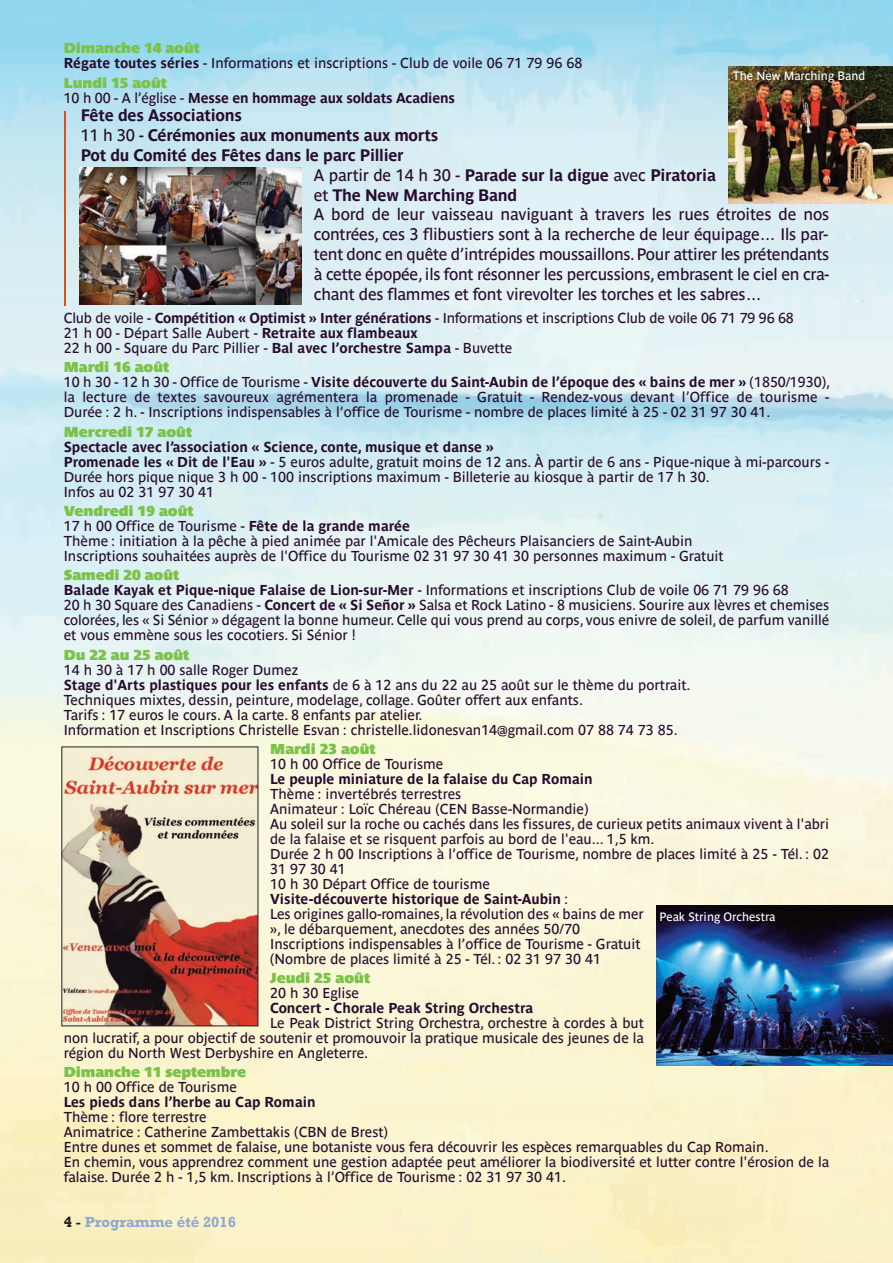
<style>
.page{position:relative;width:893px;height:1263px;background:#fff}
.page>*{position:absolute;margin:0;border:0;box-sizing:border-box;transform-origin:0 0}
.t1{font:16.5px "Parisine";letter-spacing:-.015em;color:#280b2e}
.t2{font:700 16.5px "Parisine";letter-spacing:-.015em;color:#280b2e}
.t3{font:700 15px "Rockwell";color:#90a9d3}
.t4{font:14.25px/15px "Parisine";color:#280b2e}
.t5{font:700 14.25px "Parisine";color:#280b2e}
.t6{font:700 14.25px "Parisine Sombre";color:#7bc249}
.t7{font:12px "Parisine";color:#fff}
.s1{font-weight:700}
.s2{font-weight:400}
.s3{color:#231f20}
</style>
<div class="page">
<img style="left:0;top:0;width:893px;height:1263px">
<img style="left:64px;top:749px;width:192px;height:275px">
<img style="left:656px;top:905px;width:237px;height:160px">
<img style="left:728px;top:67px;width:165px;height:137px">
<img style="left:80px;top:168px;width:222px;height:137px">
<hr style="left:64px;top:111px;width:1px;height:195px;background:#da511d">
<p class="t6" style="left:64px;top:43px;width:138px">Dimanche 14 août</p>
<p class="t4" style="left:64px;top:57px;width:520px"><span class="s1">Régate toutes séries</span> - Informations et inscriptions - Club de voile 06 71 79 96 68</p>
<p class="t6" style="left:64px;top:77px;width:105px">Lundi 15 août</p>
<p class="t5" style="left:64px;top:92px;width:393px"><span class="s2">10 h 00 - A l’église -</span> Messe en hommage aux soldats Acadiens</p>
<p class="t2" style="left:81px;top:109px;width:163px">Fête des Associations</p>
<p class="t2" style="left:81px;top:129px;width:359px"><span class="s2">11 h 30 -</span> Cérémonies aux monuments aux morts</p>
<p class="t2" style="left:81px;top:149px;width:325px">Pot du Comité des Fêtes dans le parc Pillier</p>
<p class="t2" style="left:314px;top:169px;width:404px"><span class="s2">A partir de 14 h 30 -</span> Parade sur la digue <span class="s2">avec</span> Piratoria</p>
<p class="t2" style="left:314px;top:188px;width:205px"><span class="s2">et</span> The New Marching Band</p>
<p class="t1" style="left:314px;top:208px;width:517px">A bord de leur vaisseau naviguant à travers les rues étroites de nos</p>
<p class="t1" style="left:314px;top:228px;width:516px">contrées, ces 3 flibustiers sont à la recherche de leur équipage… Ils par-</p>
<p class="t1" style="left:314px;top:248px;width:517px">tent donc en quête d’intrépides moussaillons. Pour attirer les prétendants</p>
<p class="t1" style="left:314px;top:268px;width:517px">à cette épopée, ils font résonner les percussions, embrasent le ciel en cra-</p>
<p class="t1" style="left:314px;top:287px;width:449px">chant des flammes et font virevolter les torches et les sabres…</p>
<p class="t4" style="left:64px;top:312px;width:732px">Club de voile - <span class="s1">Compétition « Optimist » Inter générations</span> - Informations et inscriptions Club de voile 06 71 79 96 68<br>21 h 00 - Départ Salle Aubert - <span class="s1">Retraite aux flambeaux<br></span>22 h 00 - Square du Parc Pillier - <span class="s1">Bal avec l’orchestre Sampa</span> - Buvette</p>
<p class="t6" style="left:64px;top:362px;width:107px">Mardi 16 août</p>
<p class="t4" style="left:64px;top:376px;width:768px;text-align:justify">10 h 30 - 12 h 30 - Office de Tourisme - <span class="s1">Visite découverte du Saint-Aubin de l’époque des « bains de mer »</span> (1850/1930), la lecture de textes savoureux agrémentera la promenade - Gratuit - Rendez-vous devant l’Office de tourisme - Durée : 2 h. - Inscriptions indispensables à l’office de Tourisme - nombre de places limité à 25 - 02 31 97 30 41.</p>
<p class="t6" style="left:64px;top:426px;width:130px">Mercredi 17 août</p>
<p class="t4" style="left:64px;top:440px;width:767px"><span class="s1">Spectacle avec l’association « Science, conte, musique et danse »<br>Promenade les « Dit de l'Eau »</span> - 5 euros adulte, gratuit moins de 12 ans. À partir de 6 ans - Pique-nique à mi-parcours - Durée hors pique nique 3 h 00 - 100 inscriptions maximum - Billeterie au kiosque à partir de 17 h 30.<br>Infos au 02 31 97 30 41</p>
<p class="t6" style="left:64px;top:505px;width:131px">Vendredi 19 août</p>
<p class="t4" style="left:64px;top:520px;width:661px">17 h 00 Office de Tourisme - <span class="s1">Fête de la grande marée<br></span>Thème : initiation à la pêche à pied animée par l'Amicale des Pêcheurs Plaisanciers de Saint-Aubin<br>Inscriptions souhaitées auprès de l'Office du Tourisme 02 31 97 30 41 30 personnes maximum - Gratuit</p>
<p class="t6" style="left:64px;top:570px;width:117px">Samedi 20 août</p>
<p class="t4" style="left:64px;top:584px;width:767px"><span class="s1">Balade Kayak et Pique-nique Falaise de Lion-sur-Mer</span> - Informations et inscriptions Club de voile 06 71 79 96 68<br>20 h 30 Square des Canadiens - <span class="s1">Concert de « Si Señor »</span> Salsa et Rock Latino - 8 musiciens. Sourire aux lèvres et chemises colorées, les « Si Sénior » dégagent la bonne humeur. Celle qui vous prend au corps, vous enivre de soleil, de parfum vanillé et vous emmène sous les cocotiers. Si Sénior !</p>
<p class="t6" style="left:64px;top:649px;width:127px">Du 22 au 25 août</p>
<p class="t4" style="left:64px;top:663px;width:628px">14 h 30 à 17 h 00 salle Roger Dumez<br><span class="s1">Stage d'Arts plastiques pour les enfants</span> de 6 à 12 ans du 22 au 25 août sur le thème du portrait.<br>Techniques mixtes, dessin, peinture, modelage, collage. Goûter offert aux enfants.<br>Tarifs : 17 euros le cours. A la carte. 8 enfants par atelier.<br>Information et Inscriptions Christelle Esvan : christelle.lidonesvan14@gmail.com 07 88 74 73 85.</p>
<p class="t6" style="left:270px;top:743px;width:107px">Mardi 23 août</p>
<p class="t4" style="left:270px;top:757px;width:175px">10 h 00 Office de Tourisme</p>
<p class="t5" style="left:270px;top:773px;width:324px">Le peuple miniature de la falaise du Cap Romain</p>
<p class="t4" style="left:270px;top:787px;width:560px">Thème : invertébrés terrestres<br>Animateur : Loïc Chéreau (CEN Basse-Normandie)<br>Au soleil sur la roche ou cachés dans les fissures, de curieux petits animaux vivent à l'abri de la falaise et se risquent parfois au bord de l'eau... 1,5 km.<br>Durée 2 h 00 Inscriptions à l’office de Tourisme, nombre de places limité à 25 - Tél. : 02<br>31 97 30 41<br>10 h 30 Départ Office de tourisme<br><span class="s1">Visite-découverte historique de Saint-Aubin</span> :<br>Les origines gallo-romaines, la révolution des « bains de mer<br>», le débarquement, anecdotes des années 50/70<br>Inscriptions indispensables à l’office de Tourisme - Gratuit<br>(Nombre de places limité à 25 - Tél. : 02 31 97 30 41</p>
<p class="t6" style="left:270px;top:972px;width:101px">Jeudi 25 août</p>
<p class="t4" style="left:270px;top:987px;width:90px">20 h 30 Eglise</p>
<p class="t5" style="left:270px;top:1002px;width:265px">Concert - Chorale Peak String Orchestra</p>
<p class="t4" style="left:64px;top:1017px;width:582px;text-align:justify;text-indent:206px">Le Peak District String Orchestra, orchestre à cordes à but non lucratif, a pour objectif de soutenir et promouvoir la pratique musicale des jeunes de la région du North West Derbyshire en Angleterre.</p>
<p class="t6" style="left:64px;top:1067px;width:184px">Dimanche 11 septembre</p>
<p class="t4" style="left:64px;top:1081px;width:175px">10 h 00 Office de Tourisme</p>
<p class="t5" style="left:64px;top:1097px;width:253px">Les pieds dans l’herbe au Cap Romain</p>
<p class="t4" style="left:64px;top:1111px;width:767px">Thème : flore terrestre<br>Animatrice : Catherine Zambettakis (CBN de Brest)<br>Entre dunes et sommet de falaise, une botaniste vous fera découvrir les espèces remarquables du Cap Romain.<br>En chemin, vous apprendrez comment une gestion adaptée peut améliorer la biodiversité et lutter contre l'érosion de la falaise. Durée 2 h - 1,5 km. Inscriptions à l’Office de Tourisme : 02 31 97 30 41.</p>
<p class="t7" style="left:733px;top:71px;width:134px">The New Marching Band</p>
<p class="t7" style="left:660px;top:912px;width:117px">Peak String Orchestra</p>
<p class="t3" style="left:64px;top:1212px;width:174px"><span class="s3">4 -</span> Programme été 2016</p>
</div>
